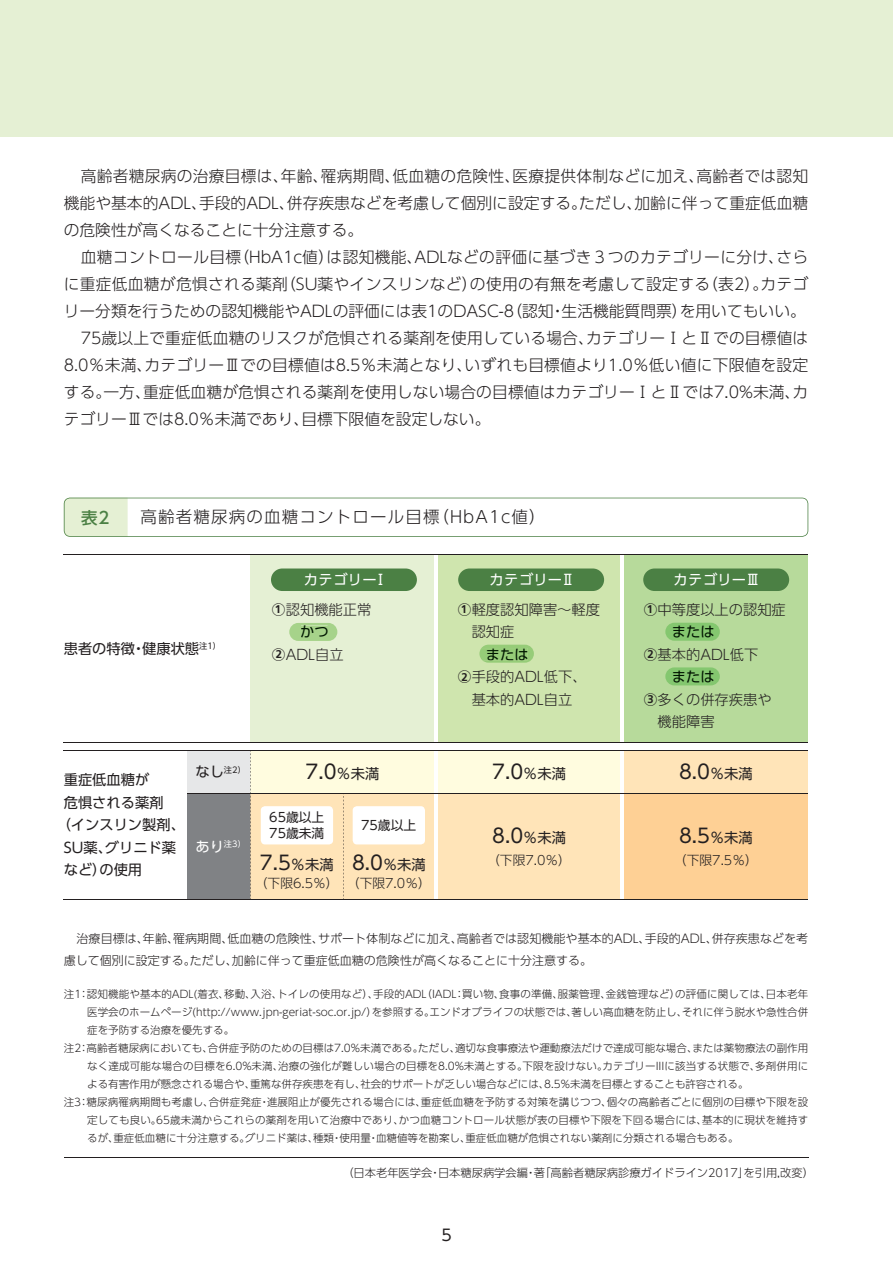
<style>
.page{position:relative;width:893px;height:1263px;background:#fff}
.page>*{position:absolute;margin:0;border:0;box-sizing:border-box;transform-origin:0 0}
.t1{font:19.5px "UD Shin Go Pro Regular 90 pv RKSJ H";color:#231f20}
.t2{font:16.5px "UD Shin Go Pro Light 90 pv RKSJ H";letter-spacing:.07em;color:#231f20}
.t3{font:16.5px "UD Shin Go Pro Medium 90 pv RKSJ H";color:#4b8044}
.t4{font:15.75px/27px "UD Shin Go Pro Light 90 pv RKSJ H";letter-spacing:.005em;color:#231f20;text-align:justify}
.t5{font:15.75px "UD Shin Go Pro Regular 90 pv RKSJ H";color:#231f20}
.t6{font:14.25px/22.5px "UD Shin Go Pro Light 90 pv RKSJ H";color:#231f20}
.t7{font:14.25px "UD Shin Go Pro Regular 90 pv RKSJ H";color:#231f20}
.t8{font:14.25px "UD Shin Go Pro Regular 90 pv RKSJ H";letter-spacing:.015em;color:#fff}
.t9{font:14.25px "UD Shin Go Pro Regular 90 pv RKSJ H";color:#001400}
.t10{font:14.25px "UD Shin Go Pro Regular 90 pv RKSJ H";color:#001600}
.t11{font:12.75px "UD Shin Go Pro Light 90 pv RKSJ H";color:#231f20}
.t12{font:12.75px/16.5px "UD Shin Go Pro Regular 90 pv RKSJ H";color:#231f20}
.t13{font:12px/21.8px "UD Shin Go Pro Light 90 pv RKSJ H";letter-spacing:.005em;color:#231f20}
.t14{font:11.25px "UD Shin Go Pro Light 90 pv RKSJ H";color:#231f20}
.t15{font:700 11.25px "Frutiger LT Std";color:#231f20}
.t16{font:10.5px "UD Shin Go Pro Light 90 pv RKSJ H";letter-spacing:.005em;color:#231f20}
.t17{font:8.25px "UD Shin Go Pro Regular 90 pv RKSJ H";color:#231f20}
.t18{font:8.25px "UD Shin Go Pro Regular 90 pv RKSJ H";color:#fff}
.s1{font-family:"UD Shin Go Pro Light 90 pv RKSJ H";color:#231f20}
.s2{color:#231f20}
.s3{font-family:"UD Shin Go Pro Regular 90 pv RKSJ H";color:#001700}
.s4{font-size:14.25px}
</style>
<div class="page">
<div style="left:0;top:0;width:892px;height:136px;background:#e5f0d4"></div>
<svg style="left:64px;top:498px;width:744px;height:39px"></svg>
<hr style="left:64px;top:1157px;width:744px;height:1px;background:#231f20">
<div style="left:250px;top:555px;width:186px;height:187px;background:#e5f0d4"></div>
<div style="left:436px;top:555px;width:186px;height:187px;background:#cfe5ae"></div>
<div style="left:622px;top:555px;width:185px;height:187px;background:#b7da9b"></div>
<div style="left:187px;top:751px;width:63px;height:42px;background:#e6e7e8"></div>
<div style="left:622px;top:751px;width:185px;height:42px;background:#ffe4b8"></div>
<div style="left:187px;top:793px;width:63px;height:106px;background:#808285"></div>
<div style="left:622px;top:793px;width:185px;height:106px;background:#fed095"></div>
<hr style="left:64px;top:555px;width:743px;height:1px;background:#231f20">
<hr style="left:64px;top:742px;width:743px;height:1px;background:#231f20">
<hr style="left:64px;top:750px;width:123px;height:1px;background:#231f20">
<hr style="left:64px;top:899px;width:123px;height:1px;background:#231f20">
<hr style="left:187px;top:750px;width:63px;height:1px;background:#231f20">
<hr style="left:187px;top:793px;width:63px;height:1px;background:#231f20">
<hr style="left:187px;top:899px;width:63px;height:1px;background:#231f20">
<hr style="left:620px;top:751px;width:4px;height:42px;background:#fff">
<hr style="left:620px;top:793px;width:4px;height:106px;background:#fff">
<hr style="left:434px;top:555px;width:4px;height:187px;background:#fff">
<hr style="left:620px;top:555px;width:4px;height:187px;background:#fff">
<hr style="left:250px;top:750px;width:557px;height:1px;background:#231f20">
<hr style="left:250px;top:793px;width:557px;height:1px;background:#231f20">
<hr style="left:250px;top:899px;width:557px;height:1px;background:#231f20">
<svg style="left:250px;top:751px;width:370px;height:148px;background:#fdeac3"></svg>
<div style="left:643px;top:569px;width:146px;height:22px;background:#4b8044;border-radius:11px"></div>
<div style="left:458px;top:569px;width:146px;height:22px;background:#4b8044;border-radius:11px"></div>
<div style="left:271px;top:569px;width:146px;height:22px;background:#4b8044;border-radius:11px"></div>
<svg style="left:665px;top:623px;width:54px;height:18px"></svg>
<div style="left:673px;top:626px;width:40px;height:12px;background:#84c76f"></div>
<svg style="left:479px;top:645px;width:55px;height:18px"></svg>
<svg style="left:289px;top:623px;width:48px;height:18px"></svg>
<div style="left:301px;top:626px;width:26px;height:12px;background:#a6d38a"></div>
<svg style="left:665px;top:667px;width:54px;height:18px"></svg>
<div style="left:673px;top:671px;width:40px;height:12px;background:#84c76f"></div>
<div style="left:261px;top:806px;width:72px;height:38px;background:#fff;border-radius:4px"></div>
<div style="left:352px;top:806px;width:73px;height:38px;background:#fff;border-radius:4px"></div>
<h3 class="t4" style="left:64px;top:165px;width:746px;text-indent:17px">高齢者糖尿病の治療目標は、年齢、罹病期間、低血糖の危険性、医療提供体制などに加え、高齢者では認知機能や基本的ADL、手段的ADL、併存疾患などを考慮して個別に設定する。ただし、加齢に伴って重症低血糖の危険性が高くなることに十分注意する。</h3>
<h3 class="t4" style="left:81px;top:246px;width:729px">血糖コントロール目標（HbA1c値）は認知機能、ADLなどの評価に基づき３つのカテゴリーに分け、さら</h3>
<h3 class="t4" style="left:64px;top:273px;width:746px">に重症低血糖が危惧される薬剤（SU薬やインスリンなど）の使用の有無を考慮して設定する（表2）。カテゴ</h3>
<h3 class="t4" style="left:64px;top:300px;width:743px">リー分類を行うための認知機能やADLの評価には表1のDASC-8（認知・生活機能質問票）を用いてもいい。</h3>
<h3 class="t4" style="left:81px;top:327px;width:729px">75歳以上で重症低血糖のリスクが危惧される薬剤を使用している場合、カテゴリーⅠとⅡでの目標値は</h3>
<h3 class="t4" style="left:64px;top:354px;width:746px">8.0％未満、カテゴリーⅢでの目標値は8.5％未満となり、いずれも目標値より1.0％低い値に下限値を設定</h3>
<h3 class="t4" style="left:64px;top:381px;width:746px">する。一方、重症低血糖が危惧される薬剤を使用しない場合の目標値はカテゴリーⅠとⅡでは7.0%未満、カ</h3>
<h3 class="t4" style="left:64px;top:408px;width:428px">テゴリーⅢでは8.0％未満であり、目標下限値を設定しない。</h3>
<h2 class="t3" style="left:81px;top:511px;width:30px">表2</h2>
<h2 class="t2" style="left:140px;top:511px;width:407px">高齢者糖尿病の血糖コントロール目標（HbA1c値）</h2>
<h3 class="t7" style="left:64px;top:643px;width:159px">患者の特徴・健康状態<sup>注1）</sup></h3>
<h3 class="t8" style="left:304px;top:574px;width:85px">カテゴリーⅠ</h3>
<h3 class="t8" style="left:489px;top:574px;width:87px">カテゴリーⅡ</h3>
<h3 class="t8" style="left:673px;top:574px;width:88px">カテゴリーⅢ</h3>
<h3 class="t6" style="left:643px;top:600px;width:144px">○中等度以上の認知症</h3>
<h3 class="t9" style="left:643px;top:626px;width:73px"><span class="s1">　　</span>または</h3>
<h3 class="t6" style="left:643px;top:645px;width:116px">○基本的ADL低下</h3>
<h3 class="t9" style="left:643px;top:671px;width:73px"><span class="s1">　　</span>または</h3>
<h3 class="t6" style="left:643px;top:690px;width:130px">○多くの併存疾患や　機能障害</h3>
<h3 class="t6" style="left:457px;top:600px;width:144px">○軽度認知障害～軽度　認知症</h3>
<h3 class="t10" style="left:457px;top:649px;width:73px"><span class="s2">　　</span>または</h3>
<h3 class="t6" style="left:457px;top:667px;width:131px">○手段的ADL低下、　基本的ADL自立</h3>
<h3 class="t6" style="left:271px;top:600px;width:101px">○認知機能正常　　<span class="s3">かつ</span></h3>
<h3 class="t6" style="left:271px;top:645px;width:74px">○ADL自立</h3>
<p class="t15" style="left:275px;top:603px;width:8px">1</p>
<p class="t15" style="left:461px;top:603px;width:8px">1</p>
<p class="t15" style="left:646px;top:603px;width:8px">1</p>
<p class="t15" style="left:647px;top:648px;width:8px">2</p>
<p class="t15" style="left:461px;top:670px;width:8px">2</p>
<p class="t15" style="left:276px;top:648px;width:8px">2</p>
<p class="t15" style="left:647px;top:693px;width:8px">3</p>
<h3 class="t7" style="left:64px;top:775px;width:87px">重症低血糖が</h3>
<h3 class="t7" style="left:64px;top:797px;width:101px">危惧される薬剤</h3>
<h3 class="t7" style="left:57px;top:820px;width:130px">（インスリン製剤、</h3>
<h3 class="t7" style="left:64px;top:842px;width:114px">SU薬、グリニド薬</h3>
<h3 class="t7" style="left:64px;top:865px;width:80px">など）の使用</h3>
<p class="t17" style="left:195px;top:766px;width:52px"><span class="s4">なし</span>注2）</p>
<h1 class="t1" style="left:305px;top:765px;width:75px">7.0<span class="s4">％未満</span></h1>
<h1 class="t1" style="left:492px;top:765px;width:75px">7.0<span class="s4">％未満</span></h1>
<h1 class="t1" style="left:679px;top:765px;width:75px">8.0<span class="s4">％未満</span></h1>
<p class="t18" style="left:195px;top:841px;width:52px"><span class="s4">あり</span>注3）</p>
<p class="t12" style="left:269px;top:811px;width:57px">65歳以上<br>75歳未満</p>
<p class="t12" style="left:361px;top:819px;width:57px">75歳以上</p>
<h1 class="t1" style="left:260px;top:855px;width:75px">7.5<span class="s4">％未満</span></h1>
<p class="t11" style="left:255px;top:878px;width:85px">（下限6.5％）</p>
<h1 class="t1" style="left:352px;top:855px;width:75px">8.0<span class="s4">％未満</span></h1>
<p class="t11" style="left:347px;top:878px;width:85px">（下限7.0％）</p>
<h1 class="t1" style="left:492px;top:828px;width:75px">8.0<span class="s4">％未満</span></h1>
<p class="t11" style="left:487px;top:856px;width:85px">（下限7.0％）</p>
<h1 class="t1" style="left:679px;top:828px;width:75px">8.5<span class="s4">％未満</span></h1>
<p class="t11" style="left:674px;top:856px;width:85px">（下限7.5％）</p>
<p class="t13" style="left:64px;top:929px;width:746px;text-indent:13px">治療目標は、年齢、罹病期間、低血糖の危険性、サポート体制などに加え、高齢者では認知機能や基本的ADL、手段的ADL、併存疾患などを考慮して個別に設定する。ただし、加齢に伴って重症低血糖の危険性が高くなることに十分注意する。</p>
<p class="t16" style="left:64px;top:990px;width:746px">注1：認知機能や基本的ADL(着衣、移動、入浴、トイレの使用など）、手段的ADL（IADL：買い物、食事の準備、服薬管理、金銭管理など）の評価に関しては、日本老年</p>
<p class="t16" style="left:87px;top:1008px;width:722px">医学会のホームページ(http://www.jpn-geriat-soc.or.jp/）を参照する。エンドオブライフの状態では、著しい高血糖を防止し、それに伴う脱水や急性合併</p>
<p class="t16" style="left:87px;top:1026px;width:148px">症を予防する治療を優先する。</p>
<p class="t16" style="left:64px;top:1044px;width:746px">注2：高齢者糖尿病においても、合併症予防のための目標は7.0%未満である。ただし、適切な食事療法や運動療法だけで達成可能な場合、または薬物療法の副作用</p>
<p class="t16" style="left:87px;top:1062px;width:722px">なく達成可能な場合の目標を6.0%未満、治療の強化が難しい場合の目標を8.0%未満とする。下限を設けない。カテゴリーIIIに該当する状態で、多剤併用に</p>
<p class="t16" style="left:87px;top:1080px;width:663px">よる有害作用が懸念される場合や、重篤な併存疾患を有し、社会的サポートが乏しい場合などには、8.5%未満を目標とすることも許容される。</p>
<p class="t16" style="left:64px;top:1098px;width:746px">注3：糖尿病罹病期間も考慮し、合併症発症・進展阻止が優先される場合には、重症低血糖を予防する対策を講じつつ、個々の高齢者ごとに個別の目標や下限を設</p>
<p class="t16" style="left:87px;top:1116px;width:722px">定しても良い。65歳未満からこれらの薬剤を用いて治療中であり、かつ血糖コントロール状態が表の目標や下限を下回る場合には、基本的に現状を維持す</p>
<p class="t16" style="left:87px;top:1134px;width:653px">るが、重症低血糖に十分注意する。グリニド薬は、種類・使用量・血糖値等を勘案し、重症低血糖が危惧されない薬剤に分類される場合もある。</p>
<p class="t14" style="left:342px;top:1168px;width:473px">（日本老年医学会・日本糖尿病学会編・著「高齢者糖尿病診療ガイドライン2017」を引用,改変）</p>
<h3 class="t5" style="left:441px;top:1229px;width:12px">5</h3>
</div>
